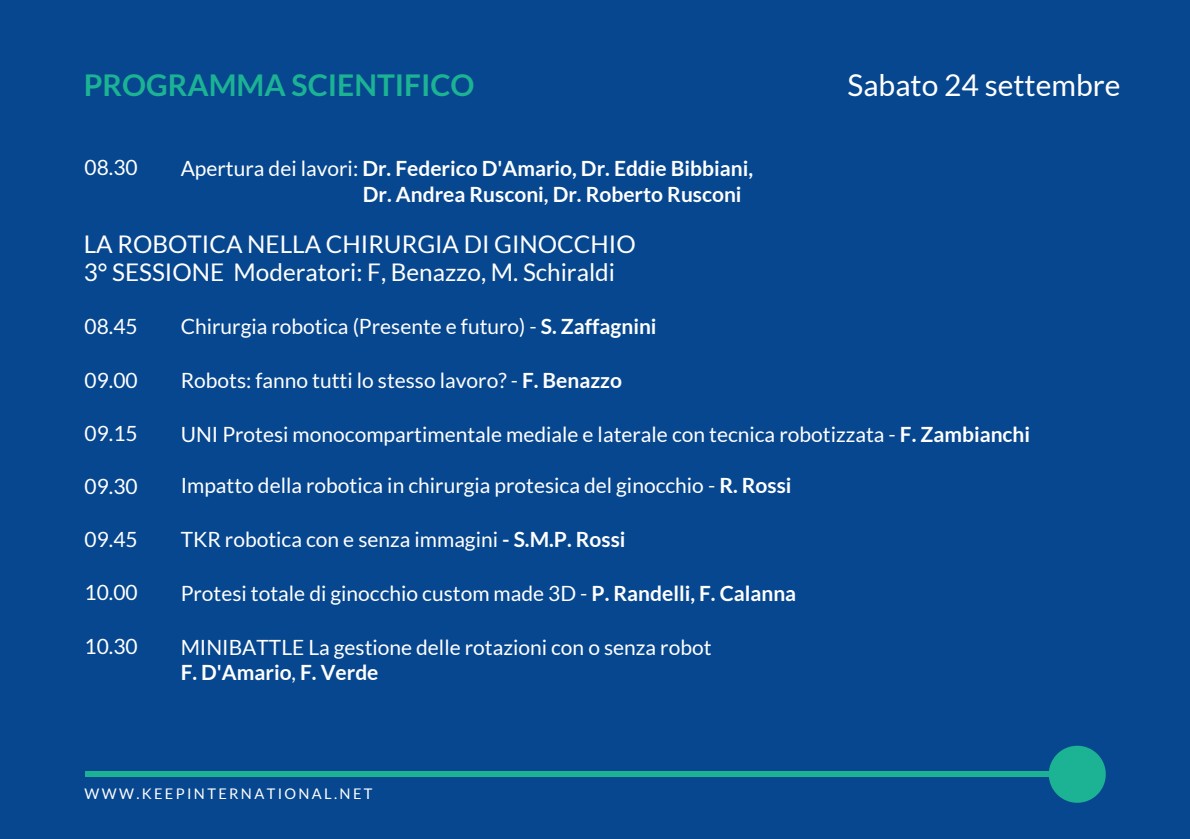
<style>
.page{position:relative;width:1190px;height:839px;background:#fff}
.page>*{position:absolute;margin:0;border:0;box-sizing:border-box;transform-origin:0 0}
.t1{font:700 30px "Lato";color:#1bb394}
.t2{font:30px "Lato";color:#fff}
.t3{font:24.2px "Lato";color:#fff}
.t4{font:21px/25.4px "Lato";color:#fff}
.t5{font:700 21px/25.4px "Lato";color:#fff}
.t6{font:14.6px "Lato";letter-spacing:.16em;color:#fff}
.s1{font-weight:400}
.s2{font-weight:700}
</style>
<div class="page">
<div style="left:0;top:0;width:1190px;height:838px;background:#07478f"></div>
<div style="left:86px;top:771px;width:1000px;height:6px;background:#1bb394"></div>
<svg style="left:1049px;top:745px;width:57px;height:57px"></svg>
<h1 class="t1" style="left:84px;top:67px;width:392px">PROGRAMMA SCIENTIFICO</h1>
<p class="t4" style="left:85px;top:154px;width:55px">08.30</p>
<p class="t5" style="left:363px;top:155px;width:392px;text-indent:-182px"><span class="s1">Apertura dei lavori:</span> Dr. Federico D'Amario, Dr. Eddie Bibbiani,<br>Dr. Andrea Rusconi, Dr. Roberto Rusconi</p>
<p class="t3" style="left:84px;top:228px;width:553px">LA ROBOTICA NELLA CHIRURGIA DI GINOCCHIO</p>
<p class="t3" style="left:84px;top:257px;width:533px">3° SESSIONE Moderatori: F, Benazzo, M. Schiraldi</p>
<h1 class="t2" style="left:847px;top:67px;width:275px">Sabato 24 settembre</h1>
<p class="t4" style="left:85px;top:313px;width:55px">08.45</p>
<p class="t4" style="left:85px;top:366px;width:55px">09.00</p>
<p class="t4" style="left:85px;top:419px;width:55px">09.15</p>
<p class="t4" style="left:85px;top:473px;width:55px">09.30</p>
<p class="t4" style="left:85px;top:526px;width:55px">09.45</p>
<p class="t4" style="left:85px;top:579px;width:55px">10.00</p>
<p class="t4" style="left:85px;top:633px;width:55px">10.30</p>
<p class="t4" style="left:181px;top:313px;width:477px">Chirurgia robotica (Presente e futuro) - <span class="s2">S. Zaffagnini</span></p>
<p class="t4" style="left:181px;top:367px;width:443px">Robots: fanno tutti lo stesso lavoro? - <span class="s2">F. Benazzo</span></p>
<p class="t4" style="left:181px;top:421px;width:851px">UNI Protesi monocompartimentale mediale e laterale con tecnica robotizzata - <span class="s2">F. Zambianchi</span></p>
<p class="t4" style="left:181px;top:472px;width:612px">Impatto della robotica in chirurgia protesica del ginocchio - <span class="s2">R. Rossi</span></p>
<p class="t4" style="left:181px;top:526px;width:446px">TKR robotica con e senza immagini <span class="s2">- S.M.P. Rossi</span></p>
<p class="t4" style="left:181px;top:580px;width:617px">Protesi totale di ginocchio custom made 3D - <span class="s2">P. Randelli, F. Calanna</span></p>
<p class="t4" style="left:181px;top:634px;width:532px">MINIBATTLE La gestione delle rotazioni con o senza robot<br><span class="s2">F. D'Amario</span>, <span class="s2">F. Verde</span></p>
<p class="t6" style="left:85px;top:784px;width:289px">WWW.KEEPINTERNATIONAL.NET</p>
</div>
